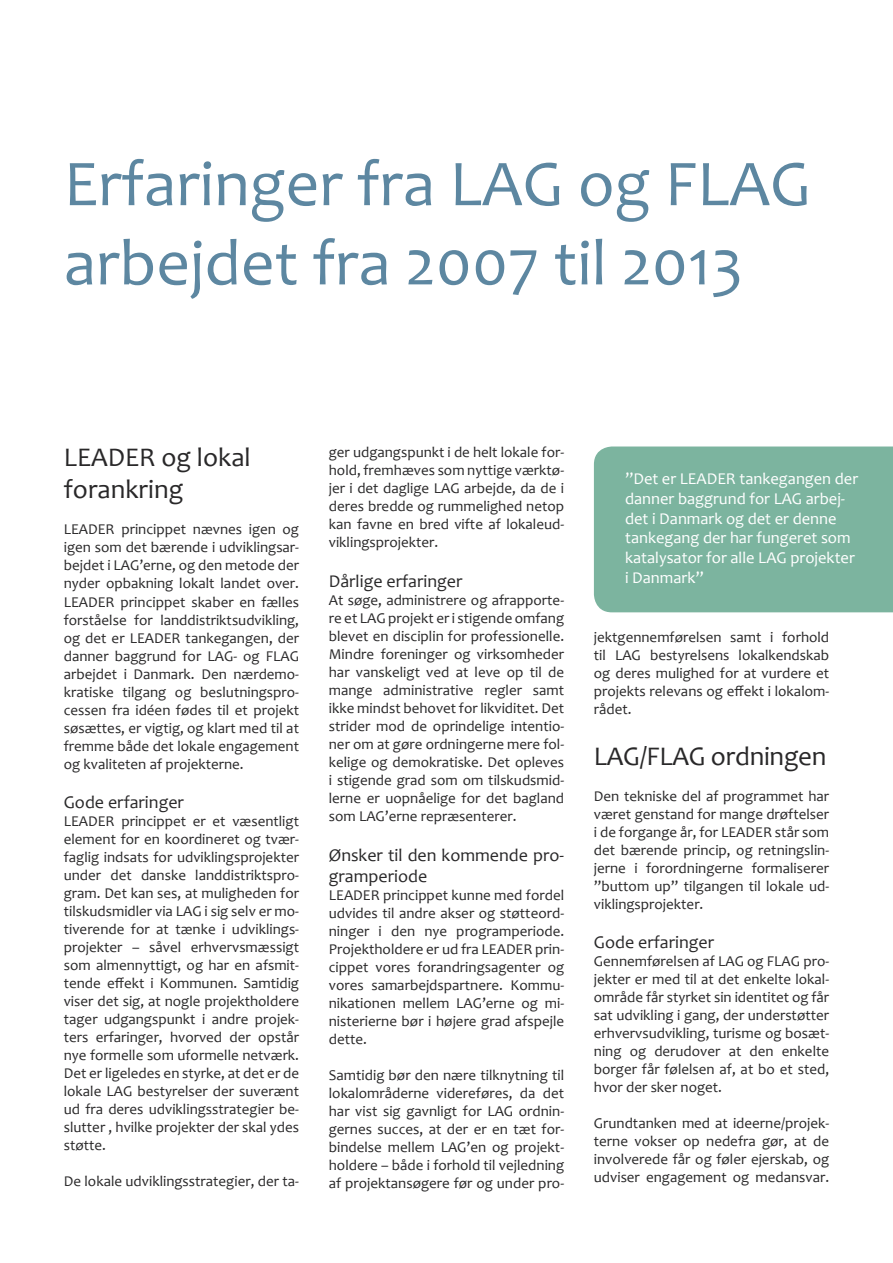
<style>
.page{position:relative;width:893px;height:1263px;background:#fff}
.page>*{position:absolute;margin:0;border:0;box-sizing:border-box;transform-origin:0 0}
.t1{font:66px/79.2px "Candara";color:#5d87a1}
.t2{font:27px/32.4px "Candara";color:#292829}
.t3{font:18px/21.6px "Candara";color:#292829}
.t4{font:16.5px/19.8px "Candara";color:#fff}
.t5{font:15px/18px "Candara";color:#292829;text-align:justify}
</style>
<div class="page">
<div style="left:594px;top:446px;width:299px;height:166px;background:#7cb49f"></div>
<h1 class="t1" style="left:64px;top:144px;width:749px">Erfaringer fra LAG og FLAG arbejdet fra 2007 til 2013</h1>
<h2 class="t2" style="left:64px;top:441px;width:188px">LEADER og lokal forankring</h2>
<p class="t5" style="left:64px;top:520px;width:237px">LEADER princippet nævnes igen og igen som det bærende i udviklingsar&shy;bejdet i LAG’erne, og den metode der nyder opbakning lokalt landet over.<br>LEADER princippet skaber en fælles forståelse for landdistriktsudvikling, og det er LEADER tankegangen, der danner baggrund for LAG- og FLAG arbejdet i Danmark. Den nærdemo&shy;kratiske tilgang og beslutningspro&shy;cessen fra idéen fødes til et projekt søsættes, er vigtig, og klart med til at fremme både det lokale engagement og kvaliteten af projekterne.</p>
<p class="t3" style="left:64px;top:791px;width:122px">Gode erfaringer</p>
<p class="t5" style="left:64px;top:812px;width:237px">LEADER princippet er et væsentligt element for en koordineret og tvær&shy;faglig indsats for udviklingsprojekter under det danske landdistriktspro&shy;gram. Det kan ses, at muligheden for tilskudsmidler via LAG i sig selv er mo&shy;tiverende for at tænke i udviklings&shy;projekter – såvel erhvervsmæssigt som almennyttigt, og har en afsmit&shy;tende effekt i Kommunen. Samtidig viser det sig, at nogle projektholdere tager udgangspunkt i andre projek&shy;ters erfaringer, hvorved der opstår nye formelle som uformelle netværk.<br>Det er ligeledes en styrke, at det er de lokale LAG bestyrelser der suverænt ud fra deres udviklingsstrategier be&shy;slutter , hvilke projekter der skal ydes støtte.</p>
<p class="t5" style="left:64px;top:1172px;width:237px">De lokale udviklingsstrategier, der ta-</p>
<p class="t5" style="left:329px;top:443px;width:237px">ger udgangspunkt i de helt lokale for&shy;hold, fremhæves som nyttige værktø&shy;jer i det daglige LAG arbejde, da de i deres bredde og rummelighed netop kan favne en bred vifte af lokaleud&shy;viklingsprojekter.</p>
<p class="t3" style="left:329px;top:570px;width:135px">Dårlige erfaringer</p>
<p class="t5" style="left:329px;top:591px;width:237px">At søge, administrere og afrapporte&shy;re et LAG projekt er i stigende omfang blevet en disciplin for professionelle.<br>Mindre foreninger og virksomheder har vanskeligt ved at leve op til de mange administrative regler samt ikke mindst behovet for likviditet. Det strider mod de oprindelige intentio&shy;ner om at gøre ordningerne mere fol&shy;kelige og demokratiske. Det opleves i stigende grad som om tilskudsmid&shy;lerne er uopnåelige for det bagland som LAG’erne repræsenterer.</p>
<p class="t3" style="left:329px;top:844px;width:237px">Ønsker til den kommende pro&shy;gramperiode</p>
<p class="t5" style="left:329px;top:886px;width:237px">LEADER princippet kunne med fordel udvides til andre akser og støtteord&shy;ninger i den nye programperiode.<br>Projektholdere er ud fra LEADER prin&shy;cippet vores forandringsagenter og vores samarbejdspartnere. Kommu&shy;nikationen mellem LAG’erne og mi&shy;nisterierne bør i højere grad afspejle dette.</p>
<p class="t5" style="left:329px;top:1066px;width:237px">Samtidig bør den nære tilknytning til lokalområderne videreføres, da det har vist sig gavnligt for LAG ordnin&shy;gernes succes, at der er en tæt for&shy;bindelse mellem LAG’en og projekt&shy;holdere – både i forhold til vejledning af projektansøgere før og under pro-</p>
<p class="t4" style="left:625px;top:469px;width:235px">”Det er LEADER tankegangen der danner baggrund for LAG arbej&shy;det i Danmark og det er denne tankegang der har fungeret som katalysator for alle LAG projekter i Danmark”</p>
<p class="t5" style="left:594px;top:628px;width:237px">jektgennemførelsen samt i forhold til LAG bestyrelsens lokalkendskab og deres mulighed for at vurdere et projekts relevans og effekt i lokalom&shy;rådet.</p>
<h2 class="t2" style="left:594px;top:739px;width:234px">LAG/FLAG ordningen</h2>
<p class="t5" style="left:594px;top:787px;width:237px">Den tekniske del af programmet har været genstand for mange drøftelser i de forgange år, for LEADER står som det bærende princip, og retningslin&shy;jerne i forordningerne formaliserer ”buttom up” tilgangen til lokale ud&shy;viklingsprojekter.</p>
<p class="t3" style="left:594px;top:931px;width:122px">Gode erfaringer</p>
<p class="t5" style="left:594px;top:952px;width:237px">Gennemførelsen af LAG og FLAG pro&shy;jekter er med til at det enkelte lokal&shy;område får styrket sin identitet og får sat udvikling i gang, der understøtter erhvervsudvikling, turisme og bosæt&shy;ning og derudover at den enkelte borger får følelsen af, at bo et sted, hvor der sker noget.</p>
<p class="t5" style="left:594px;top:1114px;width:237px">Grundtanken med at ideerne/projek&shy;terne vokser op nedefra gør, at de involverede får og føler ejerskab, og udviser engagement og medansvar.</p>
</div>
